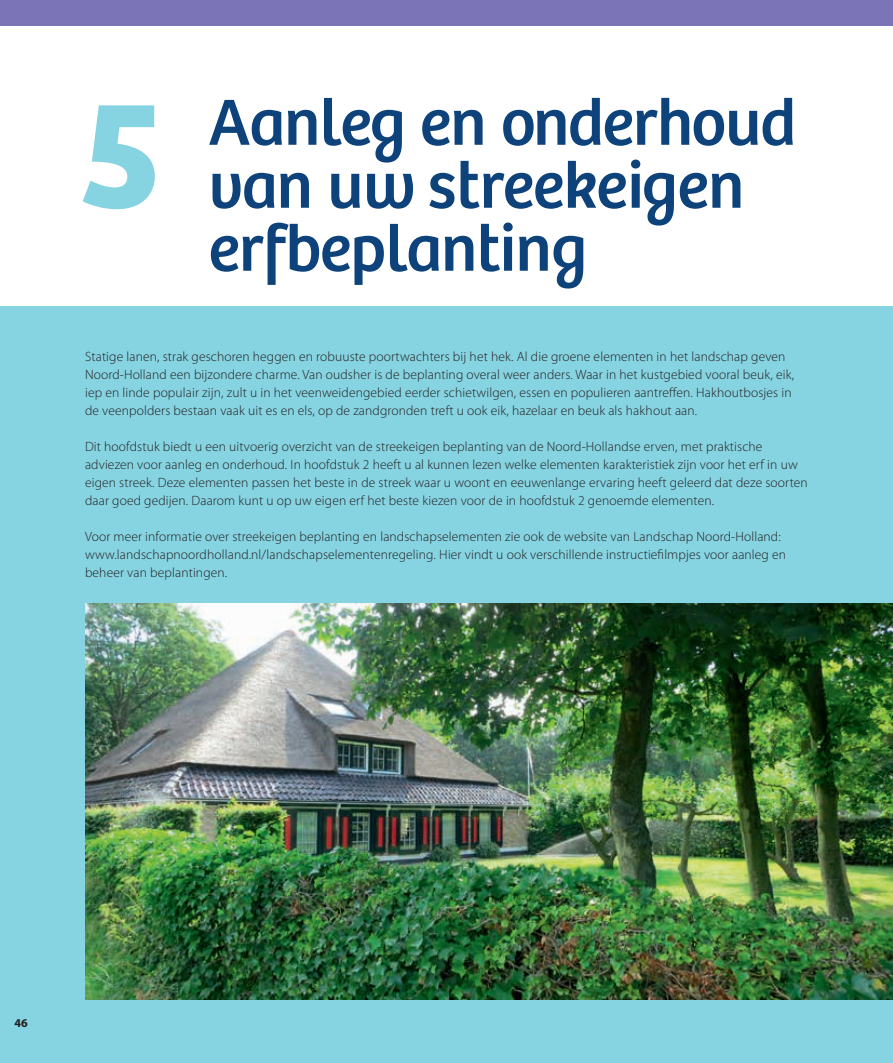
<style>
.page{position:relative;width:893px;height:1063px;background:#fff}
.page>*{position:absolute;margin:0;border:0;box-sizing:border-box;transform-origin:0 0}
.t1{font:700 159px "Bree";color:#86d3e1}
.t2{font:67.5px/63px "Bree";letter-spacing:-.01em;color:#0d427a}
.t3{font:300 13.5px/18px "Myriad Pro";letter-spacing:.01em;color:#231f20}
.t4{font:700 12px "Myriad Pro";color:#231f20}
</style>
<div class="page">
<div style="left:0;top:307px;width:893px;height:756px;background:#86d3e1"></div>
<div style="left:0;top:0;width:893px;height:26px;background:#7b75b7"></div>
<img style="left:85px;top:604px;width:808px;height:395px">
<h1 class="t1" style="left:80px;top:59px;width:85px">5</h1>
<h2 class="t2" style="left:208px;top:92px;width:589px">Aanleg en onderhoud van uw streekeigen erfbeplanting</h2>
<p class="t3" style="left:85px;top:347px;width:711px">Statige lanen, strak geschoren heggen en robuuste poortwachters bij het hek. Al die groene elementen in het landschap geven Noord-Holland een bijzondere charme. Van oudsher is de beplanting overal weer anders. Waar in het kustgebied vooral beuk, eik, iep en linde populair zijn, zult u in het veenweidengebied eerder schietwilgen, essen en populieren aantreffen. Hakhoutbosjes in de veenpolders bestaan vaak uit es en els, op de zandgronden treft u ook eik, hazelaar en beuk als hakhout aan.</p>
<p class="t3" style="left:85px;top:437px;width:724px">Dit hoofdstuk biedt u een uitvoerig overzicht van de streekeigen beplanting van de Noord-Hollandse erven, met praktische adviezen voor aanleg en onderhoud. In hoofdstuk 2 heeft u al kunnen lezen welke elementen karakteristiek zijn voor het erf in uw eigen streek. Deze elementen passen het beste in de streek waar u woont en eeuwenlange ervaring heeft geleerd dat deze soorten daar goed gedijen. Daarom kunt u op uw eigen erf het beste kiezen voor de in hoofdstuk 2 genoemde elementen.</p>
<p class="t3" style="left:85px;top:527px;width:703px">Voor meer informatie over streekeigen beplanting en landschapselementen zie ook de website van Landschap Noord-Holland: www.landschapnoordholland.nl/landschapselementenregeling. Hier vindt u ook verschillende instructiefilmpjes voor aanleg en beheer van beplantingen.</p>
<p class="t4" style="left:15px;top:1015px;width:15px">46</p>
</div>
